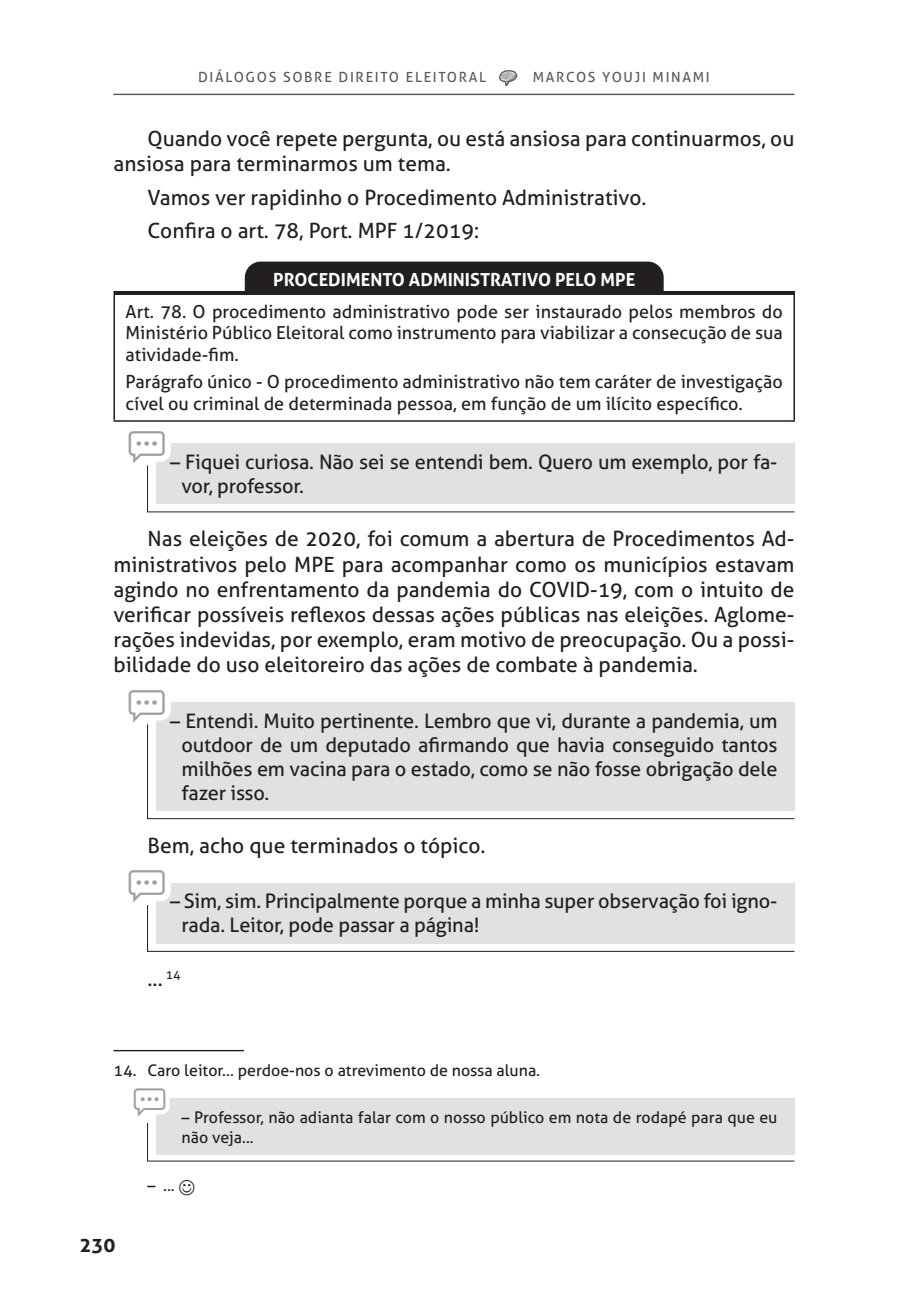
<style>
.page{position:relative;width:908px;height:1304px;background:#fff}
.page>*{position:absolute;margin:0;border:0;box-sizing:border-box;transform-origin:0 0}
.TEXTO{font:21px/25.2px "Aller";color:#231f20}
.t1{font:20px/24px "Aller";letter-spacing:-.01em;color:#231f20}
.t2{font:700 20px "Aller";color:#231f20}
.TABELA{font:18px/21.6px "Aller";color:#231f20;text-align:justify}
.TABELA_TITULO{font:700 18px "Aller";color:#fff}
.RODAPÉ{font:16px/19.6px "Aller";color:#231f20}
.t3{font:14px "Aller";letter-spacing:.12em;color:#57585a}
</style>
<div class="page">
<hr style="left:113px;top:94px;width:681px;height:1px;background:#57585a">
<div style="left:156px;top:702px;width:638px;height:109px;background:#e0e1e3"></div>
<svg style="left:147px;top:723px;width:648px;height:97px"></svg>
<hr style="left:113px;top:295px;width:2px;height:125px;background:#231f20">
<hr style="left:793px;top:295px;width:1px;height:125px;background:#231f20">
<hr style="left:113px;top:420px;width:681px;height:2px;background:#231f20">
<hr style="left:113px;top:291px;width:681px;height:4px;background:#231f20">
<div style="left:245px;top:262px;width:418px;height:29px;background:#231f20"></div>
<hr style="left:113px;top:1050px;width:131px;height:1px;background:#231f20">
<svg style="left:147px;top:443px;width:648px;height:70px;background:#e0e1e3"></svg>
<svg style="left:147px;top:883px;width:648px;height:69px;background:#e0e1e3"></svg>
<svg style="left:147px;top:1098px;width:648px;height:64px;background:#dfe0e2"></svg>
<p class="t3" style="left:198px;top:69px;width:289px">DIÁLOGOS SOBRE DIREITO ELEITORAL</p>
<p class="t3" style="left:532px;top:69px;width:178px">MARCOS YOUJI MINAMI</p>
<p class="TEXTO" style="left:113px;top:126px;width:682px;text-indent:34px">Quando você repete pergunta, ou está ansiosa para continuarmos, ou ansiosa para terminarmos um tema.</p>
<p class="TEXTO" style="left:147px;top:185px;width:500px">Vamos ver rapidinho o Procedimento Administrativo.</p>
<p class="TEXTO" style="left:147px;top:218px;width:333px">Confira o art. 78, Port. MPF 1/2019:</p>
<p class="TABELA_TITULO" style="left:273px;top:269px;width:363px">PROCEDIMENTO ADMINISTRATIVO PELO MPE</p>
<p class="TABELA" style="left:125px;top:300px;width:658px">Art. 78. O procedimento administrativo pode ser instaurado pelos membros do Ministério Público Eleitoral como instrumento para viabilizar a consecução de sua atividade-fim.</p>
<p class="TABELA" style="left:125px;top:371px;width:658px">Parágrafo único - O procedimento administrativo não tem caráter de investigação cível ou criminal de determinada pessoa, em função de um ilícito específico.</p>
<p class="t1" style="left:181px;top:450px;width:597px;text-indent:-11px">– Fiquei curiosa. Não sei se entendi bem. Quero um exemplo, por fa&shy;vor, professor.</p>
<p class="TEXTO" style="left:113px;top:526px;width:682px;text-align:justify;text-indent:34px">Nas eleições de 2020, foi comum a abertura de Procedimentos Ad&shy;ministrativos pelo MPE para acompanhar como os municípios estavam agindo no enfrentamento da pandemia do COVID-19, com o intuito de verificar possíveis reflexos dessas ações públicas nas eleições. Aglome&shy;rações indevidas, por exemplo, eram motivo de preocupação. Ou a possi&shy;bilidade do uso eleitoreiro das ações de combate à pandemia.</p>
<p class="t1" style="left:181px;top:708px;width:597px;text-align:justify;text-indent:-11px">– Entendi. Muito pertinente. Lembro que vi, durante a pandemia, um outdoor de um deputado afirmando que havia conseguido tantos milhões em vacina para o estado, como se não fosse obrigação dele fazer isso.</p>
<p class="TEXTO" style="left:147px;top:833px;width:339px">Bem, acho que terminados o tópico.</p>
<p class="t1" style="left:181px;top:889px;width:597px;text-indent:-11px">– Sim, sim. Principalmente porque a minha super observação foi igno&shy;rada. Leitor, pode passar a página!</p>
<p class="TEXTO" style="left:147px;top:966px;width:34px">... <sup>14</sup></p>
<p class="RODAPÉ" style="left:113px;top:1060px;width:428px">14. Caro leitor... perdoe-nos o atrevimento de nossa aluna.</p>
<p class="RODAPÉ" style="left:181px;top:1108px;width:597px">– Professor, não adianta falar com o nosso público em nota de rodapé para que eu não veja...</p>
<p class="RODAPÉ" style="left:147px;top:1175px;width:29px">– ...</p>
<p class="t2" style="left:79px;top:1233px;width:37px">230</p>
</div>
